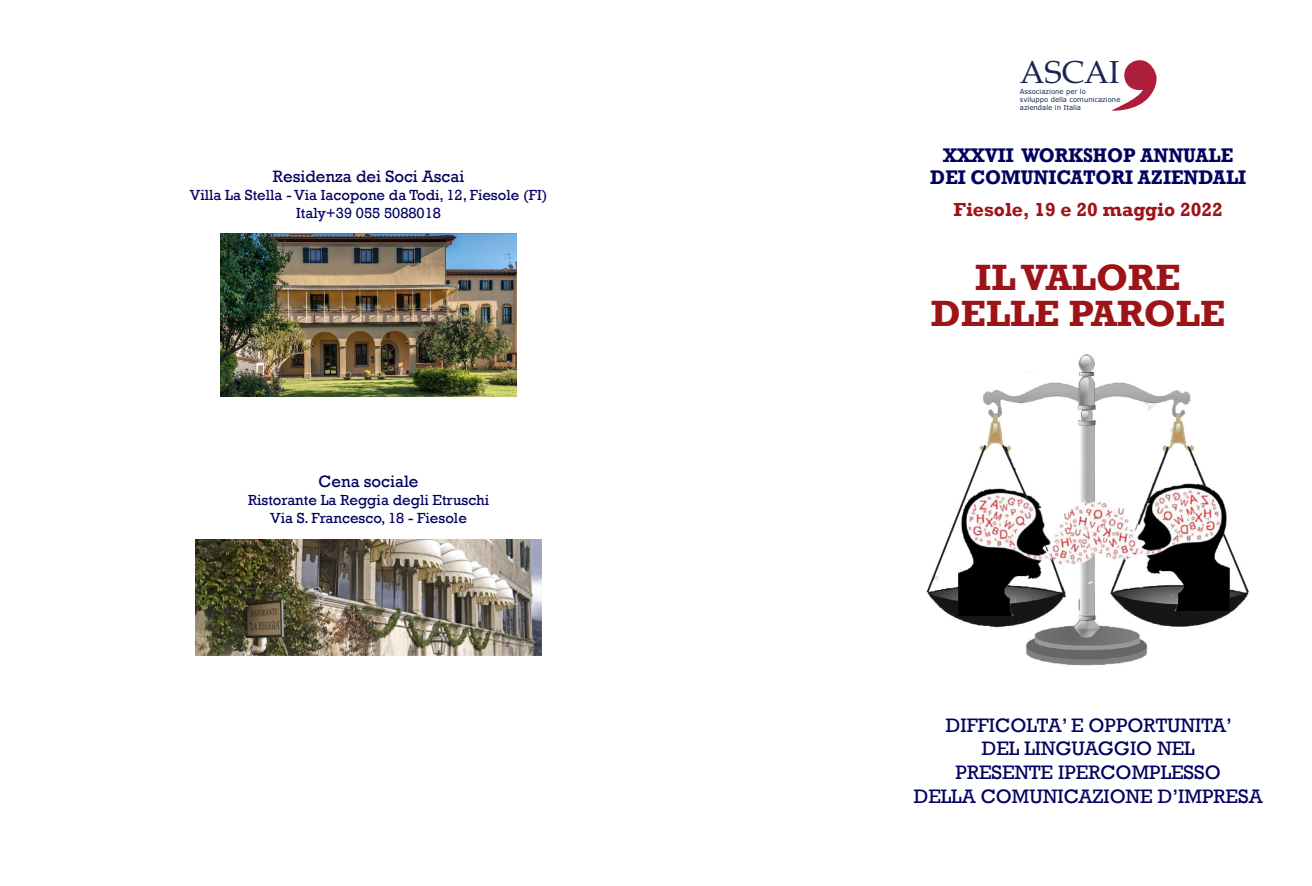
<style>
.page{position:relative;width:1312px;height:886px;background:#fff}
.page>*{position:absolute;margin:0;border:0;box-sizing:border-box;transform-origin:0 0}
.t1{font:700 37.5px "Rockwell";color:#9c1418}
.t2{font:31.88px "Book Antiqua";color:#1a2551}
.t3{font:700 20.25px "Rockwell";color:#02005f;scale:.93 1}
.t4{font:20px/23.8px "Rockwell";color:#02005f;text-align:center}
.t5{font:700 19.38px "Rockwell";color:#9c1418}
.t6{font:16.88px "Rockwell";color:#02005f}
.t7{font:15px/18px "Rockwell";color:#02005f;text-align:center}
.t8{font:6.88px/8.2px "Verdana";color:#1a2551}
</style>
<div class="page">
<svg style="left:1112px;top:60px;width:44px;height:51px"></svg>
<img style="left:195px;top:540px;width:346px;height:115px">
<img style="left:220px;top:234px;width:296px;height:162px">
<img style="left:926px;top:354px;width:323px;height:312px">
<p class="t6" style="left:273px;top:167px;width:193px">Residenza dei Soci Ascai</p>
<p class="t7" style="left:190px;top:186px;width:359px">Villa La Stella - Via Iacopone da Todi, 12, Fiesole (FI)<br>Italy+39 055 5088018</p>
<p class="t6" style="left:318px;top:472px;width:102px">Cena sociale</p>
<p class="t7" style="left:248px;top:492px;width:242px">Ristorante La Reggia degli Etruschi</p>
<p class="t7" style="left:270px;top:510px;width:198px">Via S. Francesco, 18 - Fiesole</p>
<p class="t2" style="left:1019px;top:50px;width:101px">ASCAI</p>
<p class="t8" style="left:1019px;top:87px;width:102px">Associazione per lo<br>sviluppo della comunicazione aziendale in Italia</p>
<p class="t3" style="left:943px;top:143px;width:313px">XXXVII WORKSHOP ANNUALE</p>
<p class="t3" style="left:930px;top:165px;width:341px">DEI COMUNICATORI AZIENDALI</p>
<p class="t5" style="left:953px;top:198px;width:271px">Fiesole, 19 e 20 maggio 2022</p>
<p class="t1" style="left:975px;top:255px;width:207px">IL VALORE</p>
<p class="t1" style="left:930px;top:290px;width:295px">DELLE PAROLE</p>
<p class="t4" style="left:945px;top:713px;width:287px">DIFFICOLTA’ E OPPORTUNITA’<br>DEL LINGUAGGIO NEL</p>
<p class="t4" style="left:913px;top:760px;width:350px;line-height:24.4px">PRESENTE IPERCOMPLESSO<br>DELLA COMUNICAZIONE D’IMPRESA</p>
</div>
